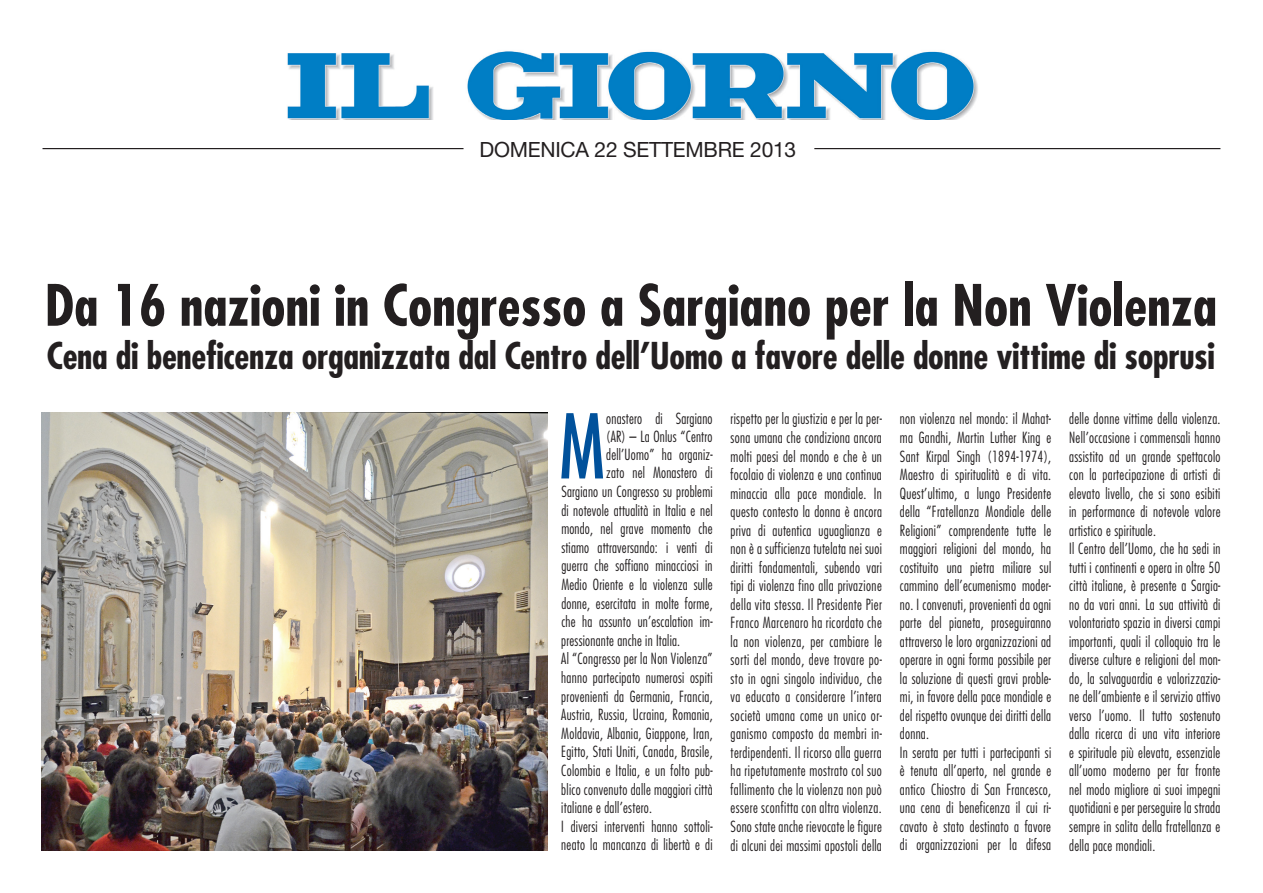
<style>
.page{position:relative;width:1263px;height:893px;background:#fff}
.page>*{position:absolute;margin:0;border:0;box-sizing:border-box;transform-origin:0 0}
.t1{font:condensed 86.55px "Futura";color:#01519b;scale:.94 1}
.t2{font:700 condensed 55.5px "Futura";color:#231f20}
.t3{font:700 condensed 36px "Futura";letter-spacing:-.01em;color:#231f20}
.t4{font:21px "Helvetica Neue";letter-spacing:-.01em;color:#231f20}
.t5{font:300 condensed 15px/18.5px "Futura";letter-spacing:.02em;color:#231f20;scale:.94 1}
</style>
<div class="page">
<img style="left:287px;top:51px;width:691px;height:69px">
<hr style="left:43px;top:148px;width:420px;height:1px;background:#231f20">
<hr style="left:814px;top:148px;width:406px;height:1px;background:#231f20">
<img style="left:42px;top:412px;width:505px;height:438px">
<h3 class="t4" style="left:479px;top:137px;width:318px">DOMENICA 22 SETTEMBRE 2013</h3>
<h2 class="t2" style="left:45px;top:269px;width:1174px">Da 16 nazioni in Congresso a Sargiano per la Non Violenza</h2>
<h3 class="t3" style="left:47px;top:332px;width:1169px">Cena di beneficenza organizzata dal Centro dell’Uomo a favore delle donne vittime di soprusi</h3>
<h1 class="t1" style="left:559px;top:392px;width:50px">M</h1>
<p class="t5" style="left:606px;top:410px;width:115px">onastero di Sargiano</p>
<p class="t5" style="left:606px;top:428px;width:115px">(AR) – La Onlus “Centro</p>
<p class="t5" style="left:606px;top:446px;width:115px">dell’Uomo” ha organiz-</p>
<p class="t5" style="left:606px;top:464px;width:115px">zato nel Monastero di</p>
<p class="t5" style="left:561px;top:482px;width:162px">Sargiano un Congresso su problemi</p>
<p class="t5" style="left:561px;top:501px;width:162px">di notevole attualità in Italia e nel</p>
<p class="t5" style="left:561px;top:519px;width:162px">mondo, nel grave momento che</p>
<p class="t5" style="left:561px;top:538px;width:162px">stiamo attraversando: i venti di</p>
<p class="t5" style="left:561px;top:557px;width:162px">guerra che soffiano minacciosi in</p>
<p class="t5" style="left:561px;top:575px;width:162px">Medio Oriente e la violenza sulle</p>
<p class="t5" style="left:561px;top:594px;width:162px">donne, esercitata in molte forme,</p>
<p class="t5" style="left:561px;top:612px;width:162px">che ha assunto un’escalation im-</p>
<p class="t5" style="left:561px;top:631px;width:128px">pressionante anche in Italia.</p>
<p class="t5" style="left:561px;top:650px;width:162px">Al “Congresso per la Non Violenza”</p>
<p class="t5" style="left:561px;top:668px;width:162px">hanno partecipato numerosi ospiti</p>
<p class="t5" style="left:561px;top:687px;width:162px">provenienti da Germania, Francia,</p>
<p class="t5" style="left:561px;top:705px;width:162px">Austria, Russia, Ucraina, Romania,</p>
<p class="t5" style="left:561px;top:724px;width:162px">Moldavia, Albania, Giappone, Iran,</p>
<p class="t5" style="left:561px;top:743px;width:162px">Egitto, Stati Uniti, Canada, Brasile,</p>
<p class="t5" style="left:561px;top:761px;width:162px">Colombia e Italia, e un folto pub-</p>
<p class="t5" style="left:561px;top:780px;width:162px">blico convenuto dalle maggiori città</p>
<p class="t5" style="left:561px;top:798px;width:98px">italiane e dall’estero.</p>
<p class="t5" style="left:561px;top:817px;width:162px">I diversi interventi hanno sottoli-</p>
<p class="t5" style="left:561px;top:836px;width:162px">neato la mancanza di libertà e di</p>
<p class="t5" style="left:731px;top:410px;width:162px;text-align:justify">rispetto per la giustizia e per la per&shy;sona umana che condiziona ancora molti paesi del mondo e che è un focolaio di violenza e una continua minaccia alla pace mondiale. In questo contesto la donna è ancora priva di autentica uguaglianza e non è a sufficienza tutelata nei suoi diritti fondamentali, subendo vari tipi di violenza fino alla privazione della vita stessa. Il Presidente Pier Franco Marcenaro ha ricordato che la non violenza, per cambiare le sorti del mondo, deve trovare po&shy;sto in ogni singolo individuo, che va educato a considerare l’intera società umana come un unico or&shy;ganismo composto da membri in&shy;terdipendenti. Il ricorso alla guerra ha ripetutamente mostrato col suo fallimento che la violenza non può essere sconfitta con altra violenza.<br>Sono state anche rievocate le figure di alcuni dei massimi apostoli della</p>
<p class="t5" style="left:900px;top:410px;width:162px">non violenza nel mondo: il Mahat&shy;ma Gandhi, Martin Luther King e Sant Kirpal Singh (1894-1974), Maestro di spiritualità e di vita.<br>Quest’ultimo, a lungo Presidente della “Fratellanza Mondiale delle Religioni” comprendente tutte le maggiori religioni del mondo, ha costituito una pietra miliare sul cammino dell’ecumenismo moder&shy;no. I convenuti, provenienti da ogni parte del pianeta, proseguiranno attraverso le loro organizzazioni ad operare in ogni forma possibile per la soluzione di questi gravi proble&shy;mi, in favore della pace mondiale e del rispetto ovunque dei diritti della donna.<br>In serata per tutti i partecipanti si è tenuta all’aperto, nel grande e antico Chiostro di San Francesco, una cena di beneficenza il cui ri&shy;cavato è stato destinato a favore di organizzazioni per la difesa</p>
<p class="t5" style="left:1069px;top:410px;width:162px">delle donne vittime della violenza.<br>Nell’occasione i commensali hanno assistito ad un grande spettacolo con la partecipazione di artisti di elevato livello, che si sono esibiti in performance di notevole valore artistico e spirituale.<br>Il Centro dell’Uomo, che ha sedi in tutti i continenti e opera in oltre 50 città italiane, è presente a Sargia&shy;no da vari anni. La sua attività di volontariato spazia in diversi campi importanti, quali il colloquio tra le diverse culture e religioni del mon&shy;do, la salvaguardia e valorizzazio&shy;ne dell’ambiente e il servizio attivo verso l’uomo. Il tutto sostenuto dalla ricerca di una vita interiore e spirituale più elevata, essenziale all’uomo moderno per far fronte nel modo migliore ai suoi impegni quotidiani e per perseguire la strada sempre in salita della fratellanza e della pace mondiali.</p>
</div>
